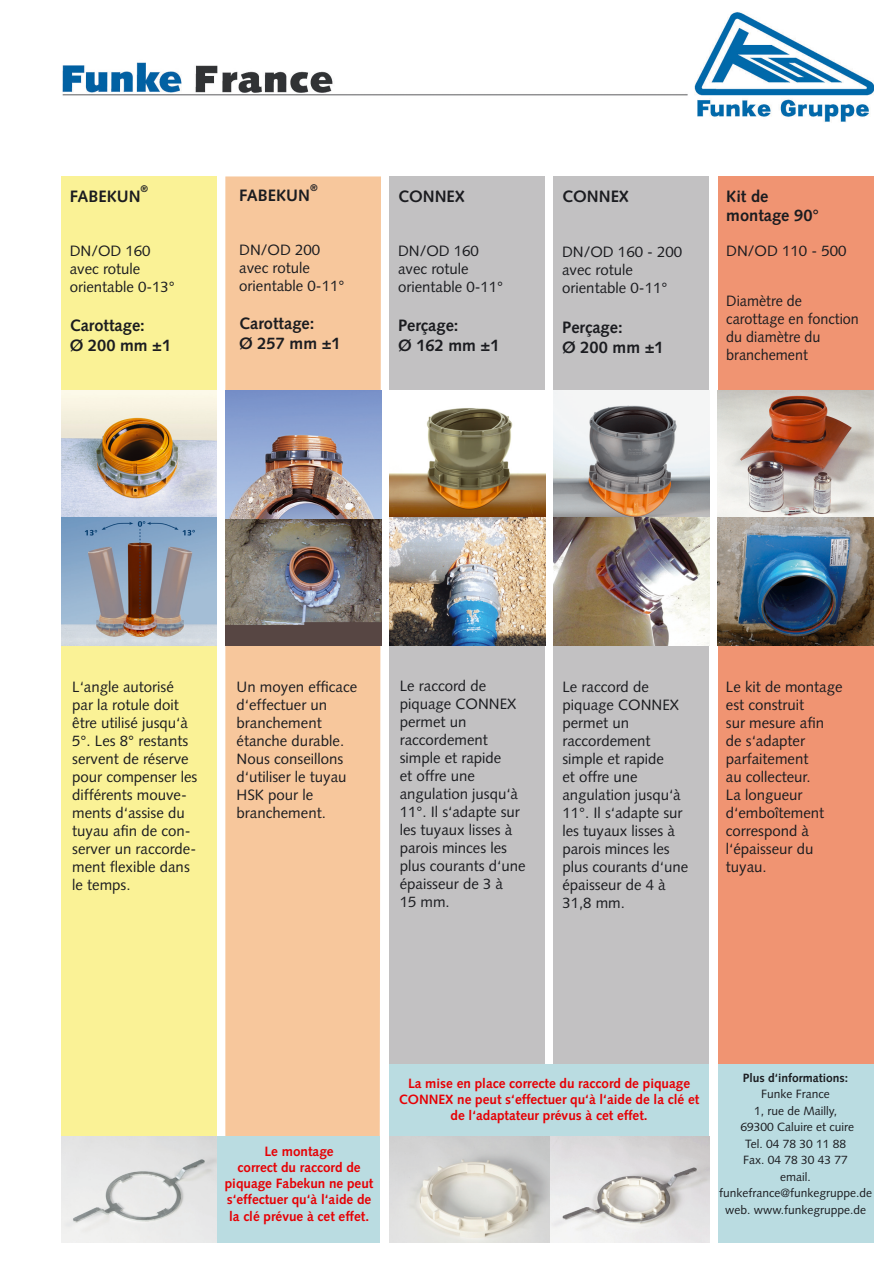
<style>
.page{position:relative;width:893px;height:1263px;background:#fff}
.page>*{position:absolute;margin:0;border:0;box-sizing:border-box;transform-origin:0 0}
.t1{font:700 16.5px/19.8px "Syntax LT Std";color:#1b1c20}
.t2{font:15px/18px "Syntax LT Std";color:#1b1c20}
.t3{font:15px/18px "Syntax LT Std";color:#1b1c20;scale:.96 1}
.t4{font:700 13.5px/16.2px "Syntax LT Std";color:#e60004;text-align:center}
.t5{font:12px/16.5px "Syntax LT Std";color:#1b1c20;text-align:center}
.t6{font:700 12px "Syntax LT Std";color:#1b1c20}
.t7{font:700 9.6px "Syntax LT Std";color:#1b1c20}
</style>
<div class="page">
<div style="left:225px;top:176px;width:156px;height:960px;background:#f7c79c"></div>
<div style="left:61px;top:176px;width:156px;height:976px;background:#faf296"></div>
<img style="left:62px;top:12px;width:812px;height:110px">
<img style="left:61px;top:390px;width:156px;height:255px">
<div style="left:389px;top:176px;width:156px;height:976px;background:#c2c1c2"></div>
<img style="left:389px;top:390px;width:156px;height:255px">
<div style="left:718px;top:176px;width:155px;height:1066px;background:#f09472"></div>
<img style="left:718px;top:390px;width:155px;height:255px">
<div style="left:554px;top:176px;width:155px;height:976px;background:#c2c1c2"></div>
<img style="left:554px;top:390px;width:155px;height:255px">
<img style="left:225px;top:390px;width:156px;height:255px">
<div style="left:61px;top:1136px;width:319px;height:107px;background:#badce1"></div>
<img style="left:61px;top:1136px;width:156px;height:107px">
<div style="left:389px;top:1064px;width:320px;height:179px;background:#badce1"></div>
<img style="left:389px;top:1136px;width:320px;height:107px">
<div style="left:718px;top:1064px;width:155px;height:179px;background:#badce1"></div>
<p class="t7" style="left:141px;top:183px;width:9px">®</p>
<p class="t1" style="left:70px;top:186px;width:72px">FABEKUN</p>
<p class="t2" style="left:70px;top:241px;width:107px">DN/OD 160 avec rotule orientable 0-13°</p>
<p class="t1" style="left:70px;top:316px;width:103px">Carottage:<br>Ø 200 mm ±1</p>
<p class="t7" style="left:310px;top:182px;width:9px">®</p>
<p class="t1" style="left:239px;top:186px;width:72px">FABEKUN</p>
<p class="t1" style="left:398px;top:186px;width:68px">CONNEX</p>
<p class="t2" style="left:239px;top:241px;width:107px">DN/OD 200 avec rotule orientable 0-11°</p>
<p class="t1" style="left:239px;top:314px;width:103px">Carottage:<br>Ø 257 mm ±1</p>
<p class="t2" style="left:398px;top:241px;width:107px">DN/OD 160 avec rotule orientable 0-11°</p>
<p class="t1" style="left:398px;top:316px;width:103px">Perçage:<br>Ø 162 mm ±1</p>
<p class="t1" style="left:562px;top:186px;width:68px">CONNEX</p>
<p class="t2" style="left:562px;top:243px;width:122px">DN/OD 160 - 200 avec rotule orientable 0-11°</p>
<p class="t1" style="left:562px;top:318px;width:103px">Perçage:<br>Ø 200 mm ±1</p>
<p class="t1" style="left:726px;top:186px;width:94px">Kit de montage 90°</p>
<p class="t2" style="left:726px;top:241px;width:122px">DN/OD 110 - 500</p>
<p class="t3" style="left:726px;top:292px;width:140px">Diamètre de carottage en fonction du diamètre du branchement</p>
<p class="t2" style="left:72px;top:677px;width:127px">L‘angle autorisé par la rotule doit être utilisé jusqu‘à<br>5°. Les 8° restants servent de réserve pour compenser les différents mouve&shy;ments d‘assise du tuyau afin de con&shy;server un raccorde&shy;ment flexible dans le temps.</p>
<p class="t2" style="left:237px;top:677px;width:122px">Un moyen efficace d‘effectuer un branchement étanche durable.<br>Nous conseillons d‘utiliser le tuyau<br>HSK pour le branchement.</p>
<p class="t2" style="left:400px;top:676px;width:127px">Le raccord de piquage CONNEX permet un raccordement simple et rapide<br>et offre une angulation jusqu‘à<br>11°. Il s‘adapte sur les tuyaux lisses à parois minces les plus courants d‘une épaisseur de 3 à<br>15 mm.</p>
<p class="t2" style="left:726px;top:677px;width:118px">Le kit de montage est construit<br>sur mesure afin de s‘adapter parfaitement<br>au collecteur.<br>La longueur d‘emboîtement correspond à l‘épaisseur du tuyau.</p>
<p class="t2" style="left:562px;top:677px;width:127px">Le raccord de piquage CONNEX permet un raccordement simple et rapide<br>et offre une angulation jusqu‘à<br>11°. Il s‘adapte sur les tuyaux lisses à parois minces les plus courants d‘une épaisseur de 4 à<br>31,8 mm.</p>
<p class="t4" style="left:225px;top:1143px;width:150px">Le montage<br>correct du raccord de piquage Fabekun ne peut s‘effectuer qu‘à l‘aide de la clé prévue à cet effet.</p>
<p class="t4" style="left:399px;top:1075px;width:302px">La mise en place correcte du raccord de piquage<br>CONNEX ne peut s‘effectuer qu‘à l‘aide de la clé et de l‘adaptateur prévus à cet effet.</p>
<p class="t6" style="left:743px;top:1071px;width:107px">Plus d‘informations:</p>
<p class="t5" style="left:719px;top:1086px;width:154px">Funke France<br>1, rue de Mailly,<br>69300 Caluire et cuire<br>Tel. 04 78 30 11 88<br>Fax. 04 78 30 43 77<br>email. funkefrance@funkegruppe.de web. www.funkegruppe.de</p>
</div>
